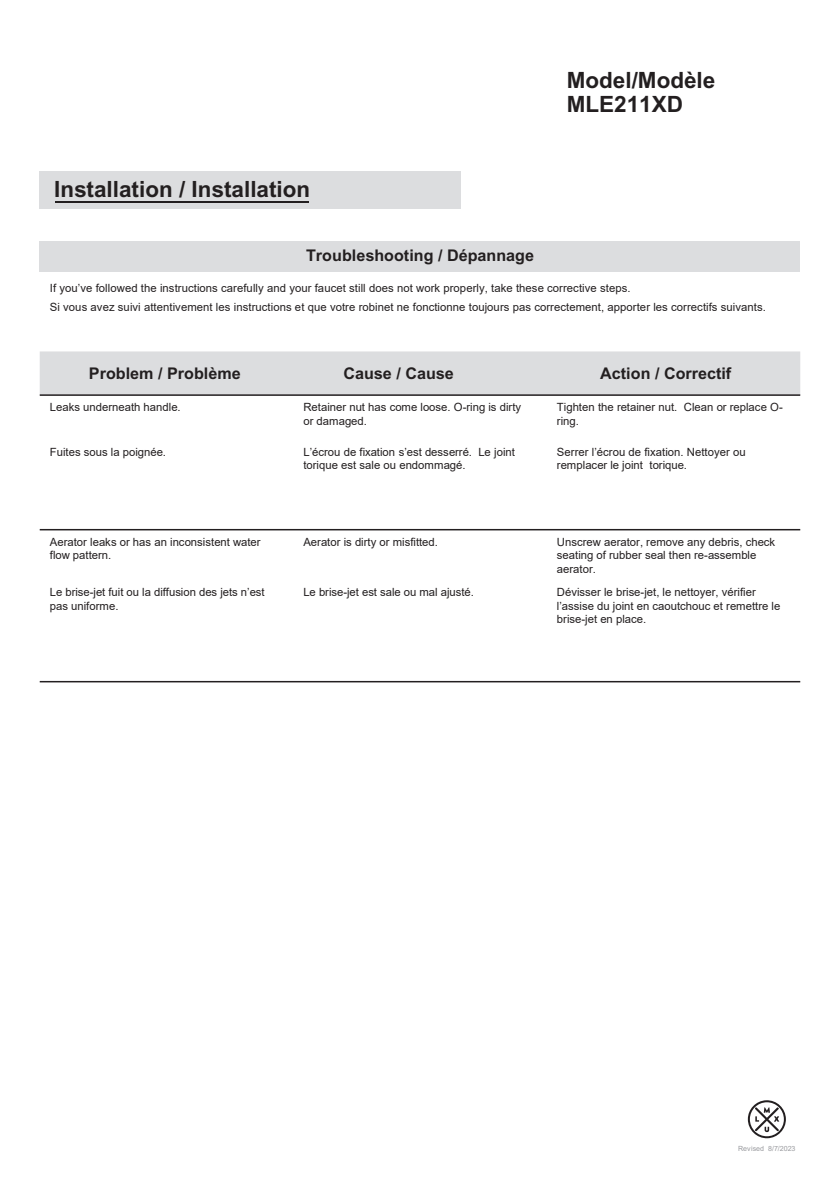
<style>
.page{position:relative;width:840px;height:1191px;background:#fff}
.page>*{position:absolute;margin:0;border:0;box-sizing:border-box;transform-origin:0 0}
.t1{font:700 22.4px/24.6px "Arial";color:#231f20}
.t2{font:700 16.2px "Arial";color:#231f20}
.t3{font:11.4px/13.6px "Arial";color:#231f20}
.t4{font:7px "Arial";letter-spacing:-.01em;color:#9b9ca0}
.s1{font-family:"Adobe Song Std";font-weight:300}
</style>
<div class="page">
<div style="left:40px;top:351px;width:759px;height:43px;background:#dcdddf"></div>
<hr style="left:40px;top:394px;width:759px;height:2px;background:#231f20">
<hr style="left:40px;top:529px;width:759px;height:1px;background:#231f20">
<hr style="left:40px;top:681px;width:759px;height:1px;background:#231f20">
<div style="left:40px;top:241px;width:759px;height:31px;background:#dcdddf"></div>
<svg style="left:747px;top:1100px;width:38px;height:38px"></svg>
<div style="left:40px;top:171px;width:420px;height:38px;background:#dcdddf"></div>
<hr style="left:55px;top:201px;width:253px;height:1px;background:#231f20">
<h1 class="t1" style="left:54px;top:176px;width:257px">Installation / Installation</h1>
<h2 class="t2" style="left:306px;top:246px;width:229px">Troubleshooting / Dépannage</h2>
<h1 class="t1" style="left:566px;top:67px;width:150px">Model/Modèle<br>MLE211XD</h1>
<p class="t3" style="left:50px;top:278px;width:717px;line-height:19.6px">If you’ve followed the instructions carefully and your faucet still does not work properly, take these corrective steps.<br>Si vous avez suivi attentivement les instructions et que votre robinet ne fonctionne toujours pas correctement, apporter les correctifs suivants.</p>
<h2 class="t2" style="left:89px;top:364px;width:153px">Problem / Problème</h2>
<h2 class="t2" style="left:272px;top:364px;width:183px"><span class="s1">　　　　</span> Cause / Cause</h2>
<h2 class="t2" style="left:485px;top:364px;width:247px"><span class="s1">　　　　　　</span> Action / Correctif</h2>
<p class="t3" style="left:50px;top:400px;width:132px">Leaks underneath handle.</p>
<p class="t3" style="left:556px;top:400px;width:227px">Tighten the retainer nut. Clean or replace O&shy;ring.</p>
<p class="t3" style="left:50px;top:445px;width:118px">Fuites sous la poignée.</p>
<p class="t3" style="left:303px;top:445px;width:213px">L’écrou de fixation s’est desserré. Le joint torique est sale ou endommagé.</p>
<p class="t3" style="left:556px;top:445px;width:190px">Serrer l’écrou de fixation. Nettoyer ou remplacer le joint torique.</p>
<p class="t3" style="left:303px;top:400px;width:219px">Retainer nut has come loose. O-ring is dirty or damaged.</p>
<p class="t3" style="left:303px;top:535px;width:136px">Aerator is dirty or misfitted.</p>
<p class="t3" style="left:50px;top:535px;width:212px">Aerator leaks or has an inconsistent water flow pattern.</p>
<p class="t3" style="left:556px;top:535px;width:220px">Unscrew aerator, remove any debris, check seating of rubber seal then re-assemble aerator.</p>
<p class="t3" style="left:556px;top:585px;width:225px">Dévisser le brise-jet, le nettoyer, vérifier l’assise du joint en caoutchouc et remettre le brise-jet en place.</p>
<p class="t3" style="left:50px;top:585px;width:216px">Le brise-jet fuit ou la diffusion des jets n’est pas uniforme.</p>
<p class="t3" style="left:303px;top:585px;width:172px">Le brise-jet est sale ou mal ajusté.</p>
<p class="t4" style="left:737px;top:1144px;width:59px">Revised 8/7/2023</p>
</div>
